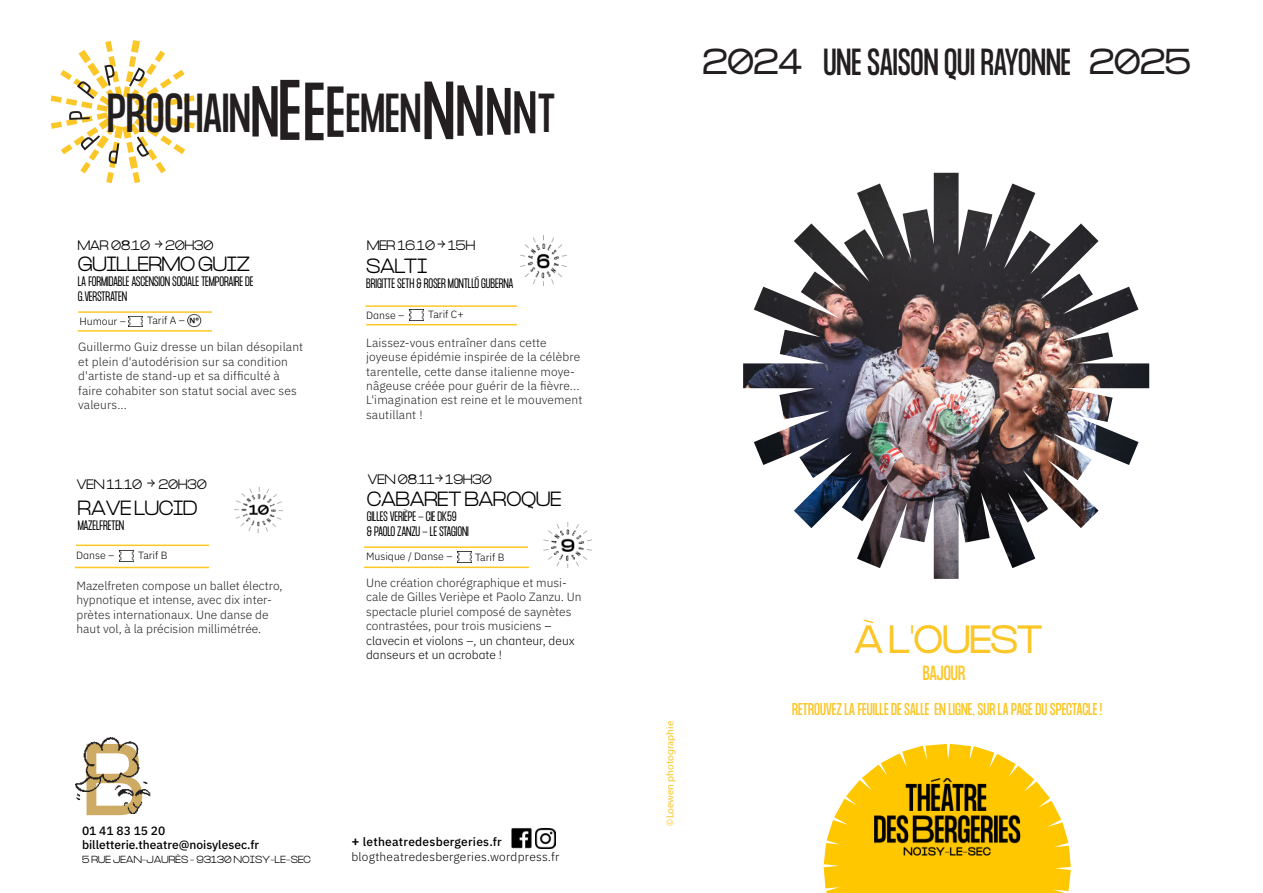
<style>
.page{position:relative;width:1263px;height:893px;background:#fff}
.page>*{position:absolute;margin:0;border:0;box-sizing:border-box;transform-origin:0 0}
.t1{font:48px "PP Formula Condensed";color:#231f20}
.t2{font:34.5px "PP Formula Condensed";letter-spacing:-.01em;color:#fbc627}
.t3{font:33px "PP Formula Condensed";color:#231f20}
.t4{font:300 18px "PP Formula Condensed";letter-spacing:-.01em;color:#000}
.t5{font:18px "PP Formula Condensed";color:#fbc627}
.t6{font:15px "PP Formula Condensed";color:#fbc627}
.t7{font:300 12px/14.4px "IBM Plex Sans";color:#231f20}
.t8{font:300 12px/15px "PP Formula Condensed";color:#000}
.t9{font:500 12px/14.4px "IBM Plex Sans";color:#000}
.t10{font:300 12px "IBM Plex Sans";letter-spacing:.02em;color:#000}
.t11{font:500 12px "IBM Plex Sans";letter-spacing:.02em;color:#000}
.t12{font:300 10.5px "IBM Plex Sans";color:#000}
.t13{font:10.5px "Myriad Pro";color:#fbc627}
.t14{font:300 9px "PP Formula Condensed";letter-spacing:.02em;color:#000}
.s1{font-size:63px}
.s2{font-size:75px}
.s3{font-size:72px}
.s4{font-size:58.5px}
.s5{font-size:52.5px}
.s6{font-size:18px}
.s7{color:#000}
.s8{font-weight:600;font-size:13.5px}
.s9{font-size:31.5px}
</style>
<div class="page">
<svg style="left:824px;top:744px;width:247px;height:149px"></svg>
<img style="left:848px;top:752px;width:198px;height:129px">
<svg style="left:87px;top:813px;width:50px;height:2px"></svg>
<img style="left:75px;top:737px;width:76px;height:76px">
<img style="left:511px;top:828px;width:21px;height:21px">
<img style="left:535px;top:828px;width:20px;height:21px">
<img style="left:129px;top:316px;width:14px;height:11px">
<svg style="left:51px;top:40px;width:144px;height:143px"></svg>
<img style="left:235px;top:488px;width:47px;height:45px">
<img style="left:520px;top:235px;width:47px;height:50px">
<hr style="left:78px;top:330px;width:134px;height:2px;background:#fdc824">
<hr style="left:78px;top:311px;width:134px;height:2px;background:#fdc824">
<hr style="left:76px;top:545px;width:132px;height:1px;background:#fdc824">
<hr style="left:75px;top:567px;width:133px;height:1px;background:#fdc824">
<hr style="left:365px;top:305px;width:151px;height:2px;background:#fdc824">
<hr style="left:366px;top:324px;width:151px;height:1px;background:#fdc824">
<hr style="left:364px;top:546px;width:164px;height:2px;background:#fdc824">
<hr style="left:365px;top:567px;width:163px;height:1px;background:#fdc824">
<img style="left:743px;top:173px;width:406px;height:406px">
<img style="left:120px;top:550px;width:14px;height:11px">
<img style="left:410px;top:309px;width:14px;height:11px">
<img style="left:457px;top:552px;width:14px;height:11px">
<img style="left:544px;top:522px;width:47px;height:45px">
<img style="left:185px;top:312px;width:18px;height:16px">
<h1 class="t1" style="left:107px;top:85px;width:450px">PROCHAIN <span class="s1">N</span><span class="s2">E</span><span class="s3">E</span><span class="s1">E</span>EMEN <span class="s3">N</span><span class="s1">N</span><span class="s4">N</span><span class="s5">N</span>T</h1>
<p class="t8" style="left:78px;top:238px;width:137px">MAR 08.10 <span class="s6">→</span> 20H30</p>
<h3 class="t4" style="left:78px;top:253px;width:174px">GUILLERMO GUIZ</h3>
<p class="t8" style="left:78px;top:274px;width:177px">LA FORMIDABLE ASCENSION SOCIALE TEMPORAIRE DE<br>G.VERSTRATEN</p>
<p class="t12" style="left:79px;top:317px;width:48px">Humour –</p>
<p class="t12" style="left:147px;top:316px;width:39px">Tarif A –</p>
<p class="t7" style="left:78px;top:341px;width:227px">Guillermo Guiz dresse un bilan désopilant et plein d'autodérision sur sa condition d'artiste de stand-up et sa difficulté à faire cohabiter son statut social avec ses valeurs...</p>
<p class="t8" style="left:77px;top:478px;width:132px">VEN 11.10 <span class="s6">→</span> 20H30</p>
<h3 class="t4" style="left:78px;top:497px;width:121px">RAVE LUCID</h3>
<p class="t8" style="left:78px;top:518px;width:48px">MAZELFRETEN</p>
<p class="t12" style="left:76px;top:551px;width:40px">Danse –</p>
<p class="t12" style="left:138px;top:551px;width:31px">Tarif B</p>
<p class="t7" style="left:77px;top:579px;width:208px">Mazelfreten compose un ballet électro, hypnotique et intense, avec dix inter&shy;prètes internationaux. Une danse de haut vol, à la précision millimétrée.</p>
<p class="t8" style="left:367px;top:238px;width:110px">MER 16.10 <span class="s6">→</span> 15H</p>
<h3 class="t4" style="left:366px;top:256px;width:63px">SALTI</h3>
<p class="t8" style="left:366px;top:277px;width:149px">BRIGITTE SETH &amp; ROSER MONTLLÓ GUBERNA</p>
<p class="t12" style="left:366px;top:310px;width:40px">Danse –</p>
<p class="t12" style="left:428px;top:310px;width:37px">Tarif C+</p>
<p class="t7" style="left:366px;top:336px;width:218px">Laissez-vous entraîner dans cette joyeuse épidémie inspirée de la célèbre tarentelle, cette danse italienne moye&shy;nâgeuse créée pour guérir de la fièvre...<br>L'imagination est reine et le mouvement sautillant !</p>
<p class="t8" style="left:367px;top:473px;width:126px">VEN 08.11<span class="s6">→</span> 19H30</p>
<h3 class="t4" style="left:367px;top:489px;width:196px">CABARET BAROQUE</h3>
<p class="t8" style="left:367px;top:510px;width:104px">GILLES VERIÈPE - CIE DK59<br>&amp; PAOLO ZANZU - LE STAGIONI</p>
<p class="t12" style="left:366px;top:552px;width:88px">Musique / Danse –</p>
<p class="t12" style="left:475px;top:552px;width:31px">Tarif B</p>
<p class="t7" style="left:366px;top:576px;width:217px">Une création chorégraphique et musi&shy;cale de Gilles Verièpe et Paolo Zanzu. Un spectacle pluriel composé de saynètes contrastées, pour trois musiciens <span class="s7">– clavecin et violons –, un chanteur, deux danseurs et un acrobate !</span></p>
<p class="t9" style="left:82px;top:824px;width:179px">01 41 83 15 20 billetterie.theatre@noisylesec.fr</p>
<p class="t14" style="left:82px;top:855px;width:230px">5 RUE JEAN-JAURÈS - 93130 NOISY-LE-SEC</p>
<p class="t11" style="left:351px;top:837px;width:152px"><span class="s8">+</span> letheatredesbergeries.fr</p>
<p class="t10" style="left:351px;top:852px;width:209px">blogtheatredesbergeries.wordpress.fr</p>
<h3 class="t3" style="left:703px;top:43px;width:489px"><span class="s9">2024</span> UNE SAISON QUI RAYONNE <span class="s9">2025</span></h3>
<p class="t13" style="left:666px;top:826px;width:106px;rotate:-90deg">©Loewen photographie</p>
<h2 class="t2" style="left:854px;top:620px;width:191px">À L'OUEST</h2>
<h3 class="t5" style="left:923px;top:663px;width:44px">BAJOUR</h3>
<p class="t6" style="left:792px;top:701px;width:312px">RETROUVEZ LA FEUILLE DE SALLE EN LIGNE, SUR LA PAGE DU SPECTACLE !</p>
</div>
